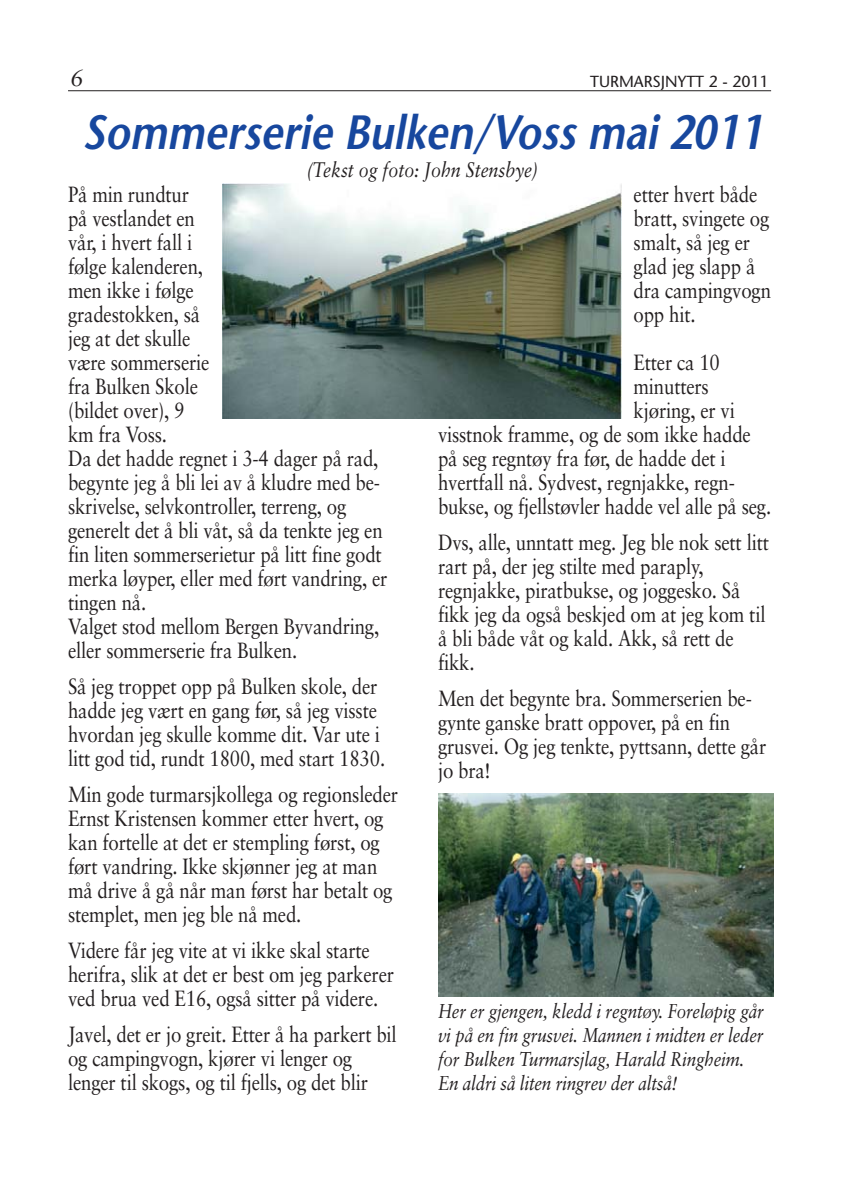
<style>
.page{position:relative;width:842px;height:1191px;background:#fff}
.page>*{position:absolute;margin:0;border:0;box-sizing:border-box;transform-origin:0 0}
.t1{font:italic 600 48px "Stone Sans";color:#17479e;scale:.85 1}
.t2{font:italic 24px "Sabon";color:#231f20}
.t3{font:22px/24px "Sabon";letter-spacing:-.01em;color:#231f20;scale:.85 1}
.t4{font:italic 21px "Sabon";color:#231f20;scale:.85 1}
.t5{font:italic 20px/24px "Sabon";letter-spacing:-.01em;color:#231f20;scale:.85 1}
.t6{font:16px "Stone Sans";color:#231f20}
</style>
<div class="page">
<hr style="left:68px;top:90px;width:703px;height:1px;background:#231f20">
<img style="left:222px;top:183px;width:399px;height:236px">
<img style="left:438px;top:793px;width:336px;height:203px">
<p class="t2" style="left:70px;top:67px;width:15px">6</p>
<p class="t6" style="left:590px;top:75px;width:180px">TURMARSJNYTT 2 - 2011</p>
<h1 class="t1" style="left:82px;top:113px;width:812px">Sommerserie Bulken/Voss mai 2011</h1>
<p class="t4" style="left:307px;top:161px;width:274px">(Tekst og foto: John Stensbye)</p>
<p class="t3" style="left:68px;top:184px;width:377px">På min rundtur<br>på vestlandet en<br>vår, i hvert fall i<br>følge kalenderen,<br>men ikke i følge<br>gradestokken, så<br>jeg at det skulle<br>være sommerserie<br>fra Bulken Skole<br>(bildet over), 9<br>km fra Voss.<br>Da det hadde regnet i 3-4 dager på rad, begynte jeg å bli lei av å kludre med be&shy;skrivelse, selvkontroller, terreng, og generelt det å bli våt, så da tenkte jeg en fin liten sommerserietur på litt fine godt merka løyper, eller med ført vandring, er tingen nå.<br>Valget stod mellom Bergen Byvandring, eller sommerserie fra Bulken.</p>
<p class="t3" style="left:68px;top:676px;width:375px">Så jeg troppet opp på Bulken skole, der hadde jeg vært en gang før, så jeg visste hvordan jeg skulle komme dit. Var ute i litt god tid, rundt 1800, med start 1830.</p>
<p class="t3" style="left:68px;top:784px;width:390px">Min gode turmarsjkollega og regionsleder Ernst Kristensen kommer etter hvert, og kan fortelle at det er stempling først, og ført vandring. Ikke skjønner jeg at man må drive å gå når man først har betalt og stemplet, men jeg ble nå med.</p>
<p class="t3" style="left:68px;top:940px;width:385px">Videre får jeg vite at vi ikke skal starte herifra, slik at det er best om jeg parkerer ved brua ved E16, også sitter på videre.</p>
<p class="t3" style="left:68px;top:1024px;width:388px">Javel, det er jo greit. Etter å ha parkert bil og campingvogn, kjører vi lenger og lenger til skogs, og til fjells, og det blir</p>
<p class="t3" style="left:634px;top:184px;width:163px">etter hvert både bratt, svingete og smalt, så jeg er glad jeg slapp å dra campingvogn opp hit.</p>
<p class="t3" style="left:634px;top:352px;width:103px">Etter ca 10</p>
<p class="t3" style="left:634px;top:376px;width:90px">minutters</p>
<p class="t3" style="left:634px;top:400px;width:121px">kjøring, er vi</p>
<p class="t3" style="left:438px;top:424px;width:370px">visstnok framme, og de som ikke hadde</p>
<p class="t3" style="left:438px;top:448px;width:340px">på seg regntøy fra før, de hadde det i</p>
<p class="t3" style="left:438px;top:472px;width:351px">hvertfall nå. Sydvest, regnjakke, regn-</p>
<p class="t3" style="left:438px;top:496px;width:393px">bukse, og fjellstøvler hadde vel alle på seg.</p>
<p class="t3" style="left:438px;top:532px;width:391px">Dvs, alle, unntatt meg. Jeg ble nok sett litt rart på, der jeg stilte med paraply, regnjakke, piratbukse, og joggesko. Så fikk jeg da også beskjed om at jeg kom til å bli både våt og kald. Akk, så rett de fikk.</p>
<p class="t3" style="left:438px;top:688px;width:388px">Men det begynte bra. Sommerserien be&shy;gynte ganske bratt oppover, på en fin grusvei. Og jeg tenkte, pyttsann, dette går jo bra!</p>
<p class="t5" style="left:438px;top:1001px;width:385px">Her er gjengen, kledd i regntøy. Foreløpig går vi på en fin grusvei. Mannen i midten er leder for Bulken Turmarsjlag, Harald Ringheim.<br>En aldri så liten ringrev der altså!</p>
</div>
